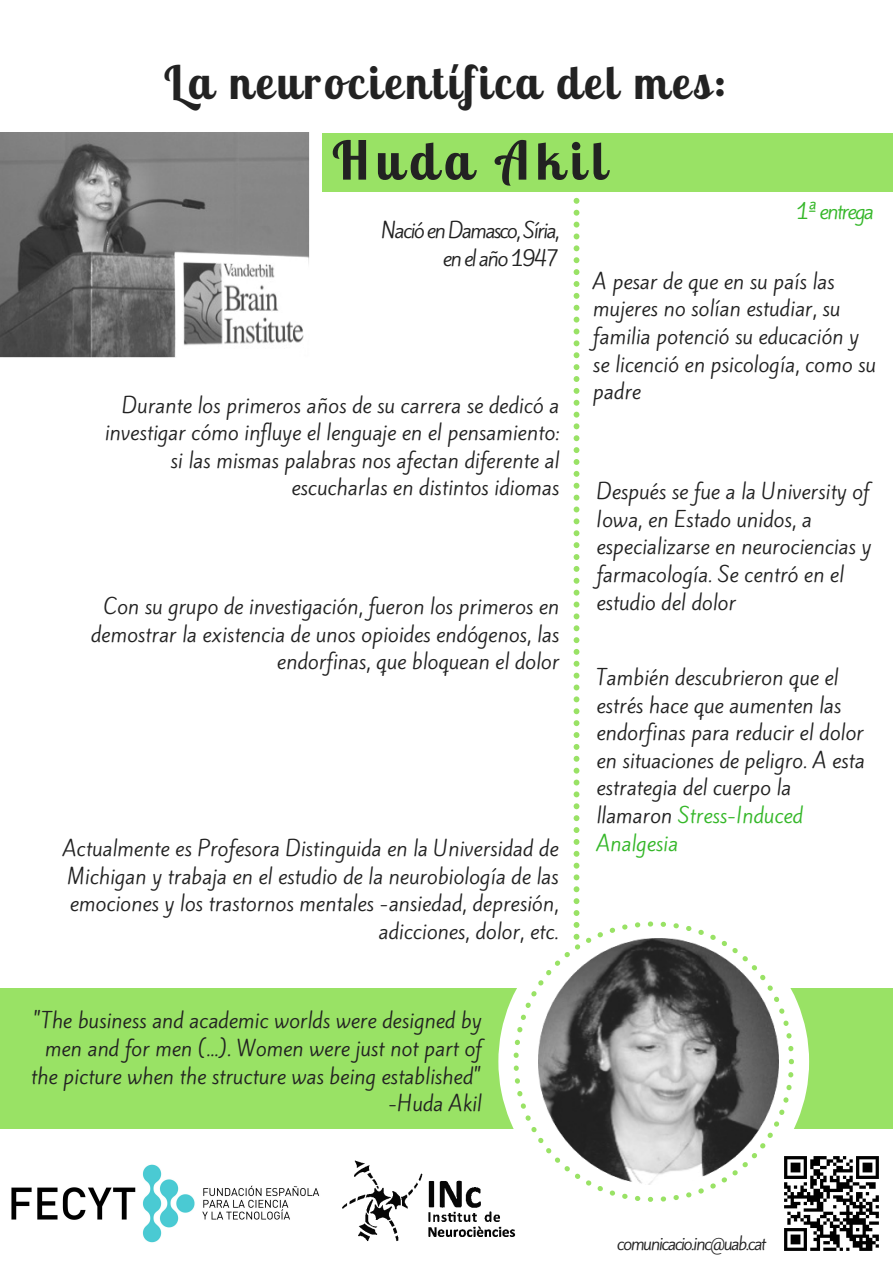
<style>
.page{position:relative;width:893px;height:1263px;background:#fff}
.page>*{position:absolute;margin:0;border:0;box-sizing:border-box;transform-origin:0 0}
.t1{font:700 52.95px "Lobster Two";letter-spacing:.13em;color:#222}
.t2{font:700 46.35px "Lobster Two";letter-spacing:.07em;color:#222}
.t3{font:19.88px/27.6px "Kite One";color:#222;text-align:right}
.t4{font:19.88px/27.6px "Kite One";letter-spacing:-.08em;color:#222;text-align:right}
.t5{font:19.88px "Kite One";letter-spacing:-.08em;color:#35b729}
.t6{font:16.58px "Kite One";letter-spacing:-.08em;color:#222}
.s1{color:#35b729}
</style>
<div class="page">
<div style="left:0;top:988px;width:893px;height:141px;background:#99e265"></div>
<svg style="left:498px;top:911px;width:311px;height:218px"></svg>
<svg style="left:514px;top:921px;width:280px;height:281px"></svg>
<div style="left:322px;top:133px;width:571px;height:58px;background:#99e265"></div>
<svg style="left:574px;top:257px;width:5px;height:6px"></svg>
<svg style="left:574px;top:269px;width:5px;height:6px"></svg>
<svg style="left:574px;top:245px;width:5px;height:6px"></svg>
<svg style="left:574px;top:293px;width:5px;height:6px"></svg>
<svg style="left:574px;top:198px;width:5px;height:6px"></svg>
<svg style="left:574px;top:305px;width:5px;height:6px"></svg>
<svg style="left:574px;top:210px;width:5px;height:6px"></svg>
<svg style="left:574px;top:222px;width:5px;height:17px"></svg>
<svg style="left:574px;top:281px;width:5px;height:6px"></svg>
<svg style="left:574px;top:376px;width:5px;height:6px"></svg>
<svg style="left:574px;top:388px;width:5px;height:6px"></svg>
<svg style="left:574px;top:400px;width:5px;height:6px"></svg>
<svg style="left:574px;top:364px;width:5px;height:6px"></svg>
<svg style="left:574px;top:329px;width:5px;height:5px"></svg>
<svg style="left:574px;top:340px;width:5px;height:6px"></svg>
<svg style="left:574px;top:317px;width:5px;height:6px"></svg>
<svg style="left:574px;top:352px;width:5px;height:6px"></svg>
<svg style="left:574px;top:483px;width:5px;height:6px"></svg>
<svg style="left:574px;top:471px;width:5px;height:6px"></svg>
<svg style="left:574px;top:518px;width:5px;height:6px"></svg>
<svg style="left:574px;top:412px;width:5px;height:17px"></svg>
<svg style="left:574px;top:530px;width:5px;height:6px"></svg>
<svg style="left:574px;top:435px;width:5px;height:6px"></svg>
<svg style="left:574px;top:447px;width:5px;height:6px"></svg>
<svg style="left:574px;top:459px;width:5px;height:6px"></svg>
<svg style="left:574px;top:495px;width:5px;height:17px"></svg>
<svg style="left:574px;top:602px;width:5px;height:5px"></svg>
<svg style="left:574px;top:613px;width:5px;height:6px"></svg>
<svg style="left:574px;top:625px;width:5px;height:6px"></svg>
<svg style="left:574px;top:637px;width:5px;height:6px"></svg>
<svg style="left:574px;top:590px;width:5px;height:6px"></svg>
<svg style="left:574px;top:554px;width:5px;height:6px"></svg>
<svg style="left:574px;top:566px;width:5px;height:6px"></svg>
<svg style="left:574px;top:542px;width:5px;height:6px"></svg>
<svg style="left:574px;top:578px;width:5px;height:6px"></svg>
<svg style="left:574px;top:708px;width:5px;height:6px"></svg>
<svg style="left:574px;top:720px;width:5px;height:6px"></svg>
<svg style="left:574px;top:696px;width:5px;height:6px"></svg>
<svg style="left:574px;top:744px;width:5px;height:6px"></svg>
<svg style="left:574px;top:649px;width:5px;height:6px"></svg>
<svg style="left:574px;top:756px;width:5px;height:6px"></svg>
<svg style="left:574px;top:661px;width:5px;height:6px"></svg>
<svg style="left:574px;top:673px;width:5px;height:17px"></svg>
<svg style="left:574px;top:732px;width:5px;height:6px"></svg>
<svg style="left:574px;top:827px;width:5px;height:6px"></svg>
<svg style="left:574px;top:839px;width:5px;height:6px"></svg>
<svg style="left:574px;top:851px;width:5px;height:6px"></svg>
<svg style="left:574px;top:815px;width:5px;height:6px"></svg>
<svg style="left:574px;top:791px;width:5px;height:6px"></svg>
<svg style="left:574px;top:768px;width:5px;height:17px"></svg>
<svg style="left:574px;top:803px;width:5px;height:6px"></svg>
<svg style="left:574px;top:934px;width:5px;height:4px"></svg>
<svg style="left:574px;top:922px;width:5px;height:6px"></svg>
<svg style="left:574px;top:863px;width:5px;height:17px"></svg>
<svg style="left:574px;top:886px;width:5px;height:6px"></svg>
<svg style="left:574px;top:898px;width:5px;height:6px"></svg>
<svg style="left:574px;top:910px;width:5px;height:6px"></svg>
<img style="left:538px;top:938px;width:240px;height:247px">
<img style="left:0;top:133px;width:310px;height:224px">
<img style="left:342px;top:1142px;width:192px;height:100px">
<img style="left:771px;top:1143px;width:108px;height:108px">
<img style="left:11px;top:1164px;width:309px;height:79px">
<h2 class="t2" style="left:164px;top:52px;width:564px">La neurocientífica del mes:</h2>
<h1 class="t1" style="left:332px;top:127px;width:275px">Huda Akil</h1>
<p class="t4" style="left:381px;top:217px;width:180px">Nació en Damasco, Síria, en el año 1947</p>
<p class="t5" style="left:796px;top:197px;width:79px">1ª entrega</p>
<p class="t3" style="left:105px;top:391px;width:456px">Durante los primeros años de su carrera se dedicó a investigar cómo influye el lenguaje en el pensamiento: si las mismas palabras nos afectan diferente al escucharlas en distintos idiomas</p>
<p class="t3" style="left:91px;top:593px;width:470px">Con su grupo de investigación, fueron los primeros en demostrar la existencia de unos opioides endógenos, las endorfinas, que bloquean el dolor</p>
<p class="t3" style="left:63px;top:835px;width:497px">Actualmente es Profesora Distinguida en la Universidad de Michigan y trabaja en el estudio de la neurobiología de las emociones y los trastornos mentales -ansiedad, depresión, adicciones, dolor, etc.</p>
<p class="t3" style="left:31px;top:1007px;width:452px">"The business and academic worlds were designed by men and for men (...). Women were just not part of the picture when the structure was being established" -Huda Akil</p>
<p class="t3" style="left:593px;top:268px;width:284px;text-align:left">A pesar de que en su país las mujeres no solían estudiar, su familia potenció su educación y se licenció en psicología, como su padre</p>
<p class="t3" style="left:596px;top:478px;width:277px;text-align:left">Después se fue a la University of<br>Iowa, en Estado unidos, a especializarse en neurociencias y farmacología. Se centró en el estudio del dolor</p>
<p class="t3" style="left:596px;top:664px;width:270px;text-align:left">También descubrieron que el estrés hace que aumenten las endorfinas para reducir el dolor en situaciones de peligro. A esta estrategia del cuerpo la llamaron <span class="s1">Stress-Induced<br>Analgesia</span></p>
<p class="t6" style="left:617px;top:1232px;width:151px">comunicacio.inc@uab.cat</p>
</div>
